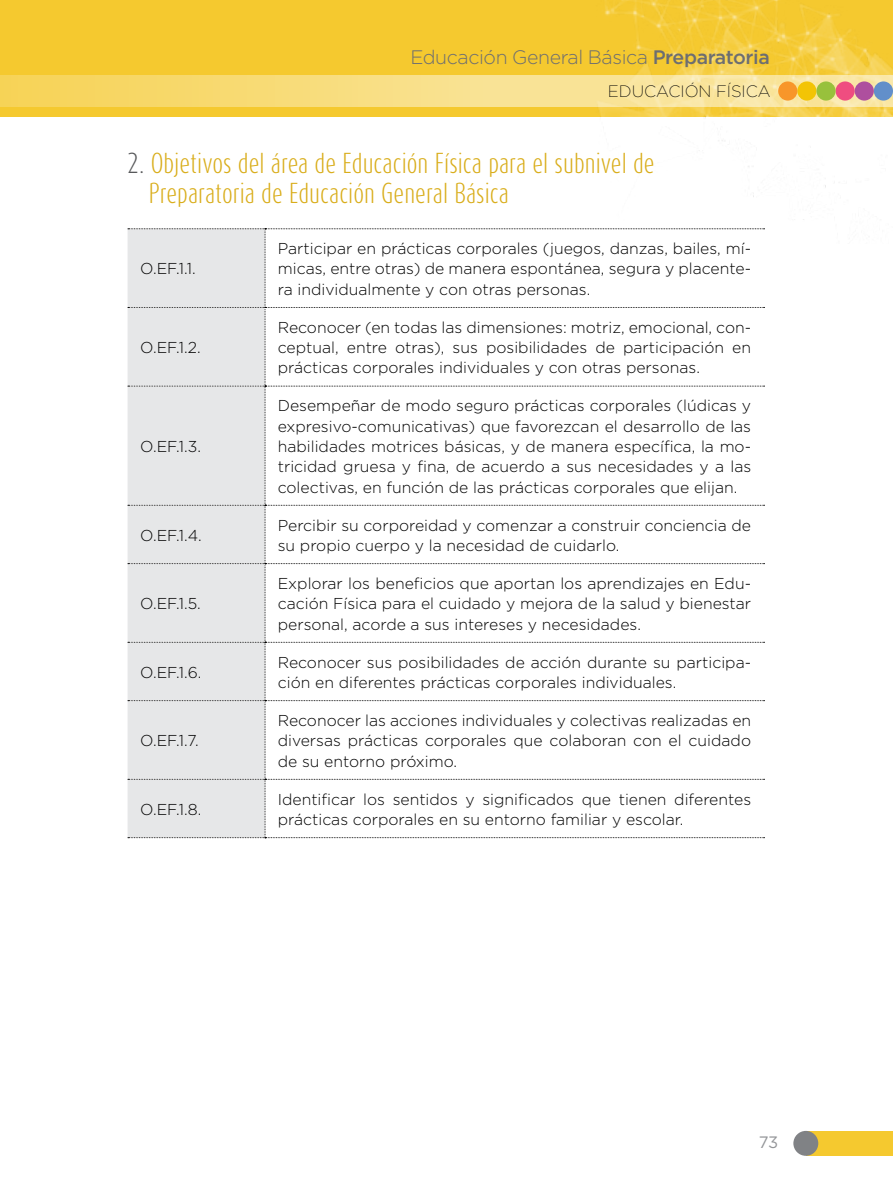
<style>
.page{position:relative;width:893px;height:1191px;background:#fff}
.page>*{position:absolute;margin:0;border:0;box-sizing:border-box;transform-origin:0 0}
.t1{font:300 24px/30px "Dax Compact";color:#d9ad1a}
.t2{font:300 19.5px "Gotham";letter-spacing:-.02em;color:#6d6e71}
.t3{font:200 16.5px "Gotham";color:#000}
.t4{font:16.5px "Gotham";color:#939598}
.t5{font:300 15.75px/20.2px "Gotham";color:#000;text-align:justify}
.s1{font-weight:500}
.s2{color:#58595b}
</style>
<div class="page">
<div style="left:0;top:0;width:893px;height:117px;background:#f5c92f"></div>
<img style="left:598px;top:0;width:295px;height:230px">
<svg style="left:0;top:75px;width:893px;height:32px;background:#f8de85"></svg>
<div style="left:874px;top:81px;width:19px;height:20px;background:#628fca;border-radius:50%"></div>
<div style="left:797px;top:81px;width:19px;height:20px;background:#f3c405;border-radius:50%"></div>
<div style="left:836px;top:81px;width:19px;height:20px;background:#ef4d80;border-radius:50%"></div>
<div style="left:855px;top:81px;width:19px;height:20px;background:#ae4f9e;border-radius:50%"></div>
<div style="left:778px;top:81px;width:19px;height:20px;background:#f8962a;border-radius:50%"></div>
<div style="left:816px;top:81px;width:20px;height:20px;background:#98c13c;border-radius:50%"></div>
<div style="left:806px;top:1130px;width:87px;height:25px;background:#f5c92f"></div>
<div style="left:793px;top:1130px;width:25px;height:25px;background:#808285;border-radius:50%"></div>
<svg style="left:128px;top:228px;width:636px;height:610px"></svg>
<p class="t2" style="left:410px;top:45px;width:361px">Educación General Básica <span class="s1">Preparatoria</span></p>
<p class="t3" style="left:608px;top:81px;width:164px">EDUCACIÓN FÍSICA</p>
<h1 class="t1" style="left:149px;top:148px;width:507px;text-indent:-21px"><span class="s2">2.</span> Objetivos del área de Educación Física para el subnivel de<br>Preparatoria de Educación General Básica</h1>
<p class="t5" style="left:140px;top:258px;width:57px">O.EF.1.1.</p>
<p class="t5" style="left:140px;top:337px;width:62px">O.EF.1.2.</p>
<p class="t5" style="left:140px;top:436px;width:62px">O.EF.1.3.</p>
<p class="t5" style="left:278px;top:238px;width:475px">Participar en prácticas corporales (juegos, danzas, bailes, mí&shy;micas, entre otras) de manera espontánea, segura y placente&shy;ra individualmente y con otras personas.</p>
<p class="t5" style="left:278px;top:317px;width:475px">Reconocer (en todas las dimensiones: motriz, emocional, con&shy;ceptual, entre otras), sus posibilidades de participación en prácticas corporales individuales y con otras personas.</p>
<p class="t5" style="left:278px;top:395px;width:475px">Desempeñar de modo seguro prácticas corporales (lúdicas y expresivo-comunicativas) que favorezcan el desarrollo de las habilidades motrices básicas, y de manera específica, la mo&shy;tricidad gruesa y fina, de acuerdo a sus necesidades y a las colectivas, en función de las prácticas corporales que elijan.</p>
<p class="t5" style="left:140px;top:524px;width:63px">O.EF.1.4.</p>
<p class="t5" style="left:278px;top:514px;width:475px">Percibir su corporeidad y comenzar a construir conciencia de su propio cuerpo y la necesidad de cuidarlo.</p>
<p class="t5" style="left:140px;top:593px;width:62px">O.EF.1.5.</p>
<p class="t5" style="left:278px;top:573px;width:475px">Explorar los beneficios que aportan los aprendizajes en Edu&shy;cación Física para el cuidado y mejora de la salud y bienestar personal, acorde a sus intereses y necesidades.</p>
<p class="t5" style="left:140px;top:661px;width:63px">O.EF.1.6.</p>
<p class="t5" style="left:278px;top:651px;width:475px">Reconocer sus posibilidades de acción durante su participa&shy;ción en diferentes prácticas corporales individuales.</p>
<p class="t5" style="left:140px;top:730px;width:60px">O.EF.1.7.</p>
<p class="t5" style="left:278px;top:710px;width:475px">Reconocer las acciones individuales y colectivas realizadas en diversas prácticas corporales que colaboran con el cuidado de su entorno próximo.</p>
<p class="t5" style="left:140px;top:798px;width:62px">O.EF.1.8.</p>
<p class="t5" style="left:278px;top:788px;width:475px">Identificar los sentidos y significados que tienen diferentes prácticas corporales en su entorno familiar y escolar.</p>
<p class="t4" style="left:759px;top:1131px;width:21px">73</p>
</div>
